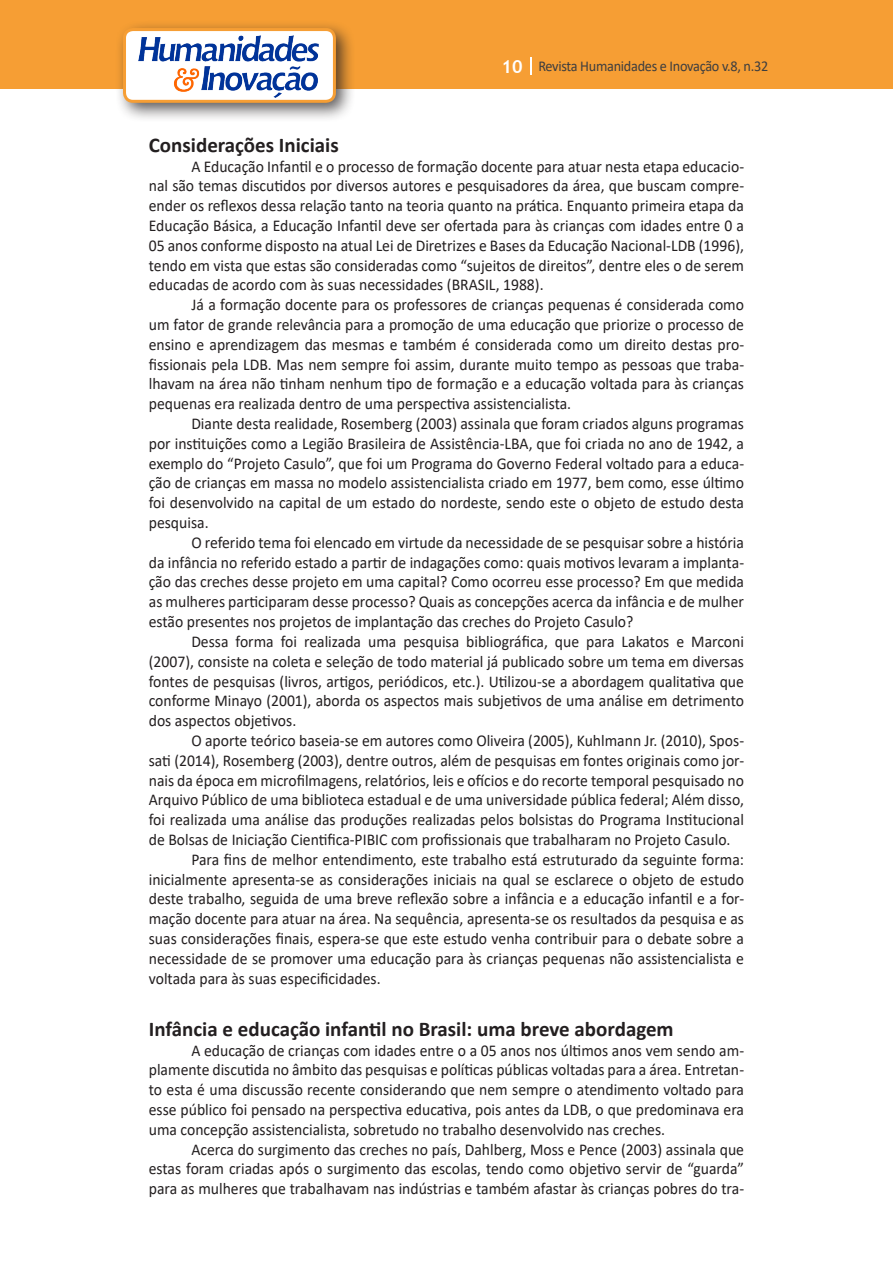
<style>
.page{position:relative;width:893px;height:1263px;background:#fff}
.page>*{position:absolute;margin:0;border:0;box-sizing:border-box;transform-origin:0 0}
.Titulo_2{font:700 21px "Calibri";color:#231f20}
.Texto{font:16.5px/19.8px "Calibri";color:#231f20;text-align:justify;scale:.95 1}
.t1{font:15px "Calibri";letter-spacing:-.02em;color:#3e3e3f;scale:.95 1}
.s1{font-family:"Trebuchet MS";font-weight:700;font-size:18px;color:#fff}
</style>
<div class="page">
<div style="left:0;top:0;width:893px;height:88px;background:#f69e34"></div>
<svg style="left:530px;top:57px;width:2px;height:18px"></svg>
<div style="left:115px;top:20px;width:241px;height:103px;background:#231f20;opacity:.75"></div>
<div style="left:125px;top:30px;width:209px;height:71px;background:#fff;border-radius:9px"></div>
<img style="left:138px;top:35px;width:181px;height:62px">
<div style="left:123px;top:28px;width:213px;height:75px;border:3px solid #f69e34;border-radius:9px"></div>
<p class="t1" style="left:501px;top:56px;width:282px"><span class="s1">10</span> Revista Humanidades e Inovação v.8, n.32</p>
<p class="Titulo_2" style="left:149px;top:130px;width:192px">Considerações Iniciais</p>
<p class="Texto" style="left:149px;top:156px;width:628px;text-indent:43px">A Educação Infantil e o processo de formação docente para atuar nesta etapa educacio&shy;nal são temas discutidos por diversos autores e pesquisadores da área, que buscam compre&shy;ender os reflexos dessa relação tanto na teoria quanto na prática. Enquanto primeira etapa da Educação Básica, a Educação Infantil deve ser ofertada para às crianças com idades entre 0 a 05 anos conforme disposto na atual Lei de Diretrizes e Bases da Educação Nacional-LDB (1996), tendo em vista que estas são consideradas como “sujeitos de direitos”, dentre eles o de serem educadas de acordo com às suas necessidades (BRASIL, 1988).</p>
<p class="Texto" style="left:149px;top:294px;width:628px;text-indent:43px">Já a formação docente para os professores de crianças pequenas é considerada como um fator de grande relevância para a promoção de uma educação que priorize o processo de ensino e aprendizagem das mesmas e também é considerada como um direito destas pro&shy;fissionais pela LDB. Mas nem sempre foi assim, durante muito tempo as pessoas que traba&shy;lhavam na área não tinham nenhum tipo de formação e a educação voltada para às crianças pequenas era realizada dentro de uma perspectiva assistencialista.</p>
<p class="Texto" style="left:149px;top:413px;width:628px;text-indent:43px">Diante desta realidade, Rosemberg (2003) assinala que foram criados alguns programas por instituições como a Legião Brasileira de Assistência-LBA, que foi criada no ano de 1942, a exemplo do “Projeto Casulo”, que foi um Programa do Governo Federal voltado para a educa&shy;ção de crianças em massa no modelo assistencialista criado em 1977, bem como, esse último foi desenvolvido na capital de um estado do nordeste, sendo este o objeto de estudo desta pesquisa.</p>
<p class="Texto" style="left:149px;top:532px;width:628px;text-indent:43px">O referido tema foi elencado em virtude da necessidade de se pesquisar sobre a história da infância no referido estado a partir de indagações como: quais motivos levaram a implanta&shy;ção das creches desse projeto em uma capital? Como ocorreu esse processo? Em que medida as mulheres participaram desse processo? Quais as concepções acerca da infância e de mulher estão presentes nos projetos de implantação das creches do Projeto Casulo?</p>
<p class="Texto" style="left:149px;top:631px;width:628px;text-indent:43px">Dessa forma foi realizada uma pesquisa bibliográfica, que para Lakatos e Marconi (2007), consiste na coleta e seleção de todo material já publicado sobre um tema em diversas fontes de pesquisas (livros, artigos, periódicos, etc.). Utilizou-se a abordagem qualitativa que conforme Minayo (2001), aborda os aspectos mais subjetivos de uma análise em detrimento dos aspectos objetivos.</p>
<p class="Texto" style="left:149px;top:730px;width:628px;text-indent:43px">O aporte teórico baseia-se em autores como Oliveira (2005), Kuhlmann Jr. (2010), Spos&shy;sati (2014), Rosemberg (2003), dentre outros, além de pesquisas em fontes originais como jor&shy;nais da época em microfilmagens, relatórios, leis e ofícios e do recorte temporal pesquisado no Arquivo Público de uma biblioteca estadual e de uma universidade pública federal; Além disso, foi realizada uma análise das produções realizadas pelos bolsistas do Programa Institucional de Bolsas de Iniciação Cientifica-PIBIC com profissionais que trabalharam no Projeto Casulo.</p>
<p class="Texto" style="left:149px;top:849px;width:628px;text-indent:43px">Para fins de melhor entendimento, este trabalho está estruturado da seguinte forma: inicialmente apresenta-se as considerações iniciais na qual se esclarece o objeto de estudo deste trabalho, seguida de uma breve reflexão sobre a infância e a educação infantil e a for&shy;mação docente para atuar na área. Na sequência, apresenta-se os resultados da pesquisa e as suas considerações finais, espera-se que este estudo venha contribuir para o debate sobre a necessidade de se promover uma educação para às crianças pequenas não assistencialista e voltada para às suas especificidades.</p>
<p class="Titulo_2" style="left:149px;top:1014px;width:526px">Infância e educação infantil no Brasil: uma breve abordagem</p>
<p class="Texto" style="left:149px;top:1040px;width:628px;text-indent:43px">A educação de crianças com idades entre o a 05 anos nos últimos anos vem sendo am&shy;plamente discutida no âmbito das pesquisas e políticas públicas voltadas para a área. Entretan&shy;to esta é uma discussão recente considerando que nem sempre o atendimento voltado para esse público foi pensado na perspectiva educativa, pois antes da LDB, o que predominava era uma concepção assistencialista, sobretudo no trabalho desenvolvido nas creches.</p>
<p class="Texto" style="left:149px;top:1139px;width:628px;text-indent:43px">Acerca do surgimento das creches no país, Dahlberg, Moss e Pence (2003) assinala que estas foram criadas após o surgimento das escolas, tendo como objetivo servir de “guarda” para as mulheres que trabalhavam nas indústrias e também afastar às crianças pobres do tra-</p>
</div>
